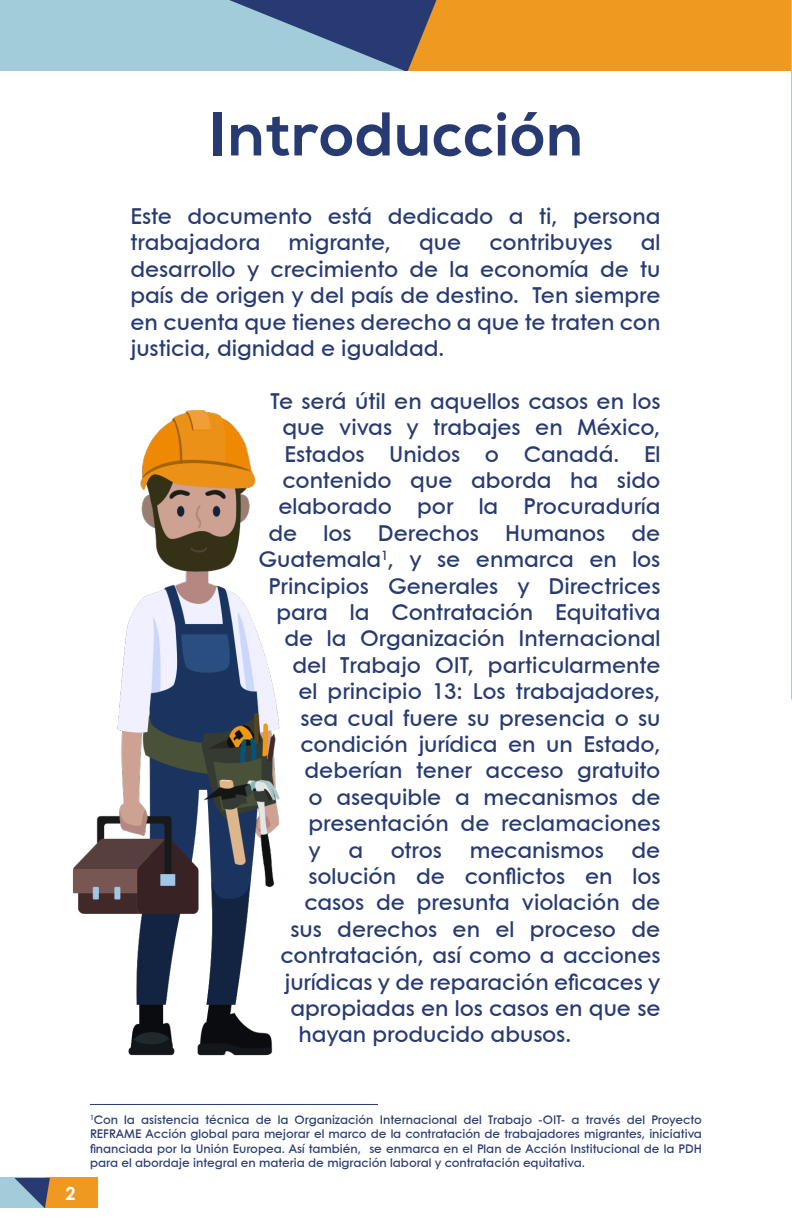
<style>
.page{position:relative;width:792px;height:1224px;background:#fff}
.page>*{position:absolute;margin:0;border:0;box-sizing:border-box;transform-origin:0 0}
.t1{font:800 61.6px "Nexa";color:#273b72}
.t2{font:600 22px/26.4px "Century Gothic Paneuropean";color:#273b72}
.t3{font:700 18px "Century Gothic";color:#fff}
.t4{font:600 12px/14.4px "Century Gothic Paneuropean";color:#273b72;text-align:justify}
</style>
<div class="page">
<div style="left:45px;top:1178px;width:53px;height:30px;background:#ef9921"></div>
<div style="left:0;top:1178px;width:45px;height:30px;background:#a2ccd9"></div>
<svg style="left:14px;top:1177px;width:36px;height:31px"></svg>
<div style="left:408px;top:0;width:383px;height:71px;background:#ef9921"></div>
<div style="left:0;top:0;width:408px;height:71px;background:#a2ccd9"></div>
<svg style="left:229px;top:0;width:207px;height:71px"></svg>
<hr style="left:90px;top:1104px;width:288px;height:1px;background:#273b72">
<svg style="left:791px;top:0;width:1px;height:699px"></svg>
<img style="left:72px;top:409px;width:208px;height:647px">
<p class="t1" style="left:209px;top:96px;width:376px">Introducción</p>
<p class="t2" style="left:130px;top:202px;width:531px">Este documento está dedicado a ti, persona trabajadora</p>
<p class="t2" style="left:289px;top:229px;width:104px">migrante,</p>
<p class="t2" style="left:419px;top:229px;width:44px">que</p>
<p class="t2" style="left:490px;top:229px;width:125px">contribuyes</p>
<p class="t2" style="left:130px;top:229px;width:532px;text-align:justify;text-indent:510px">al desarrollo y crecimiento de la economía de tu país de origen y del país de destino. Ten siempre en cuenta que tienes derecho a que te traten con justicia, dignidad e igualdad.</p>
<p class="t2" style="left:270px;top:387px;width:392px">Te será útil en aquellos casos en los</p>
<p class="t2" style="left:282px;top:413px;width:379px">que vivas y trabajes en México,</p>
<p class="t2" style="left:284px;top:440px;width:378px">Estados Unidos o Canadá. El</p>
<p class="t2" style="left:282px;top:466px;width:380px">contenido que aborda ha sido</p>
<p class="t2" style="left:278px;top:493px;width:383px">elaborado por la Procuraduría</p>
<p class="t2" style="left:268px;top:519px;width:393px">de los Derechos Humanos de</p>
<p class="t2" style="left:258px;top:545px;width:403px">Guatemala<sup>1</sup>, y se enmarca en los</p>
<p class="t2" style="left:268px;top:572px;width:393px">Principios Generales y Directrices</p>
<p class="t2" style="left:276px;top:598px;width:386px">para la Contratación Equitativa</p>
<p class="t2" style="left:284px;top:625px;width:378px">de la Organización Internacional</p>
<p class="t2" style="left:292px;top:651px;width:370px">del Trabajo OIT, particularmente</p>
<p class="t2" style="left:298px;top:677px;width:363px">el principio 13: Los trabajadores,</p>
<p class="t2" style="left:300px;top:704px;width:362px">sea cual fuere su presencia o su</p>
<p class="t2" style="left:300px;top:730px;width:362px">condición jurídica en un Estado,</p>
<p class="t2" style="left:304px;top:757px;width:358px">deberían tener acceso gratuito</p>
<p class="t2" style="left:308px;top:783px;width:354px">o asequible a mecanismos de</p>
<p class="t2" style="left:308px;top:809px;width:354px">presentación de reclamaciones</p>
<p class="t2" style="left:308px;top:836px;width:14px">y</p>
<p class="t2" style="left:348px;top:836px;width:16px">a</p>
<p class="t2" style="left:391px;top:836px;width:53px">otros</p>
<p class="t2" style="left:470px;top:836px;width:136px">mecanismos</p>
<p class="t2" style="left:632px;top:836px;width:30px">de</p>
<p class="t2" style="left:308px;top:862px;width:354px">solución de conflictos en los</p>
<p class="t2" style="left:304px;top:889px;width:357px">casos de presunta violación de</p>
<p class="t2" style="left:290px;top:915px;width:371px">sus derechos en el proceso de</p>
<p class="t2" style="left:280px;top:941px;width:382px">contratación, así como a acciones</p>
<p class="t2" style="left:284px;top:968px;width:378px">jurídicas y de reparación eficaces y</p>
<p class="t2" style="left:290px;top:994px;width:372px">apropiadas en los casos en que se</p>
<p class="t2" style="left:298px;top:1021px;width:274px">hayan producido abusos.</p>
<p class="t3" style="left:66px;top:1182px;width:12px">2</p>
<p class="t4" style="left:90px;top:1112px;width:614px"><sup>1</sup>Con la asistencia técnica de la Organización Internacional del Trabajo -OIT- a través del Proyecto REFRAME Acción global para mejorar el marco de la contratación de trabajadores migrantes, iniciativa financiada por la Unión Europea. Así también, se enmarca en el Plan de Acción Institucional de la PDH para el abordaje integral en materia de migración laboral y contratación equitativa.</p>
</div>
